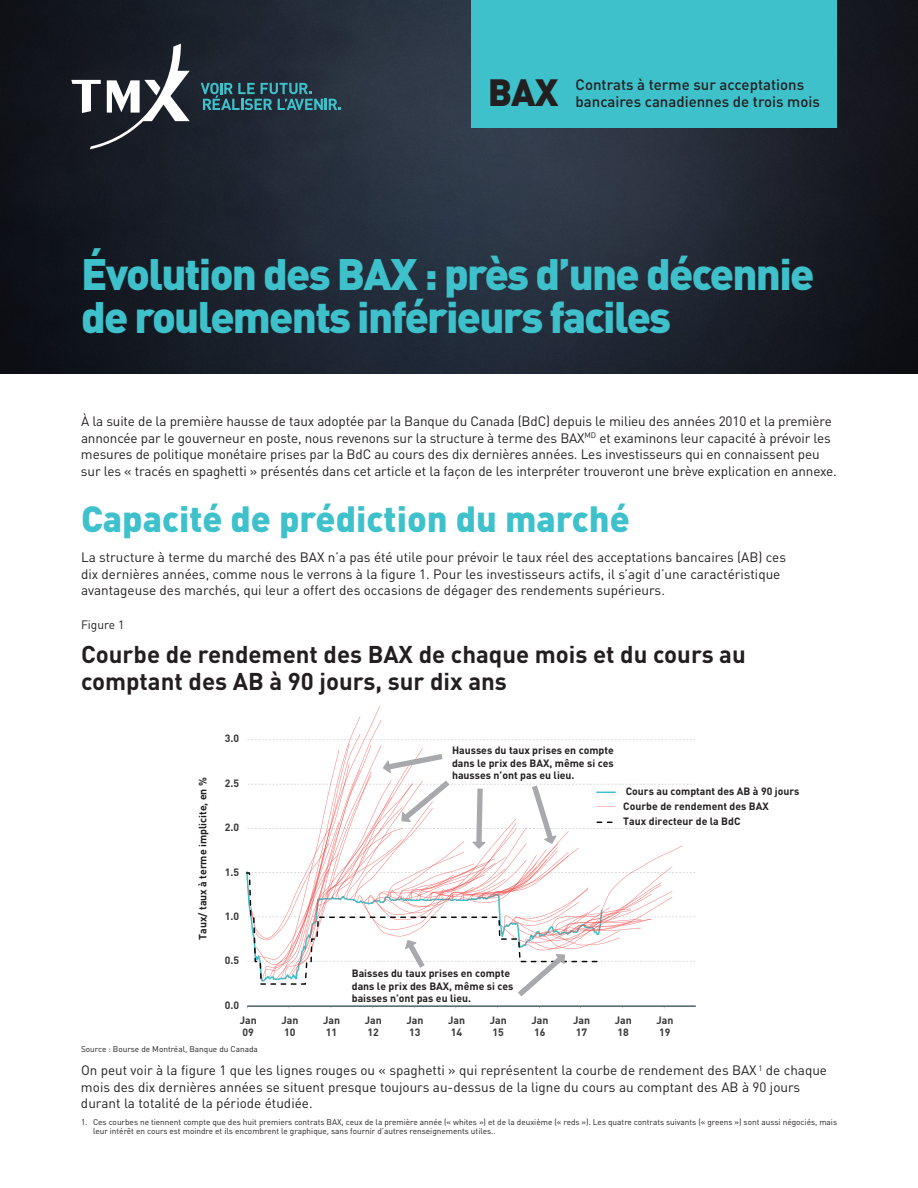
<style>
.page{position:relative;width:918px;height:1188px;background:#fff}
.page>*{position:absolute;margin:0;border:0;box-sizing:border-box;transform-origin:0 0}
.t1{font:900 43.5px/43.5px "DIN Pro";letter-spacing:-.04em;color:#3ec1cb}
.t2{font:900 37.5px "DIN Pro";color:#231f20}
.t3{font:900 36px "DIN Pro";color:#3ec1cb}
.t4{font:700 24px/27px "DIN Pro";color:#231f20}
.t5{font:500 15px/16.5px "DIN Pro";color:#231f20}
.t6{font:13.5px/16.5px "DIN Pro";letter-spacing:-.01em;color:#231f20}
.t7{font:12px "DIN Pro";color:#231f20}
.t8{font:700 10.5px/12.6px "DIN Pro";color:#231f20}
.t9{font:700 10.5px/12.6px "DIN Pro";color:#373837}
.t10{font:8.25px/9px "DIN Pro";color:#231f20}
</style>
<div class="page">
<div style="left:247px;top:1006px;width:449px;height:1px;border:1px solid #5b6f7b"></div>
<svg style="left:246px;top:706px;width:437px;height:290px"></svg>
<img style="left:0;top:0;width:918px;height:374px">
<div style="left:471px;top:0;width:366px;height:127px;background:#3ec1cb"></div>
<svg style="left:71px;top:44px;width:119px;height:105px"></svg>
<svg style="left:201px;top:83px;width:140px;height:27px;background:#2c5e69"></svg>
<h2 class="t2" style="left:488px;top:60px;width:72px">BAX</h2>
<p class="t5" style="left:576px;top:75px;width:246px">Contrats à terme sur acceptations bancaires canadiennes de trois mois</p>
<h1 class="t1" style="left:81px;top:247px;width:735px">Évolution des BAX : près d’une décennie de roulements inférieurs faciles</h1>
<p class="t6" style="left:81px;top:412px;width:757px">À la suite de la première hausse de taux adoptée par la Banque du Canada (BdC) depuis le milieu des années 2010 et la première annoncée par le gouverneur en poste, nous revenons sur la structure à terme des BAX<sup>MD</sup> et examinons leur capacité à prévoir les mesures de politique monétaire prises par la BdC au cours des dix dernières années. Les investisseurs qui en connaissent peu sur les « tracés en spaghetti » présentés dans cet article et la façon de les interpréter trouveront une brève explication en annexe.</p>
<h3 class="t3" style="left:81px;top:488px;width:550px">Capacité de prédiction du marché</h3>
<p class="t6" style="left:81px;top:548px;width:707px">La structure à terme du marché des BAX n’a pas été utile pour prévoir le taux réel des acceptations bancaires (AB) ces dix dernières années, comme nous le verrons à la figure 1. Pour les investisseurs actifs, il s’agit d’une caractéristique avantageuse des marchés, qui leur a offert des occasions de dégager des rendements supérieurs.</p>
<p class="t7" style="left:81px;top:615px;width:45px">Figure 1</p>
<h3 class="t4" style="left:81px;top:638px;width:666px">Courbe de rendement des BAX de chaque mois et du cours au comptant des AB à 90 jours, sur dix ans</h3>
<p class="t9" style="left:225px;top:731px;width:16px">3.0</p>
<p class="t8" style="left:452px;top:743px;width:163px;text-align:justify">Hausses du taux prises en compte dans le prix des BAX, même si ces hausses n’ont pas eu lieu.</p>
<p class="t8" style="left:195px;top:940px;width:164px;rotate:-90deg">Taux/ taux à terme implicite, en %</p>
<p class="t8" style="left:623px;top:783px;width:178px;line-height:15.1px">Cours au comptant des AB à 90 jours<br>Courbe de rendement des BAX<br>Taux directeur de la BdC</p>
<p class="t8" style="left:352px;top:966px;width:163px">Baisses du taux prises en compte dans le prix des BAX, même si ces baisses n’ont pas eu lieu.</p>
<p class="t9" style="left:225px;top:776px;width:16px">2.5</p>
<p class="t9" style="left:225px;top:820px;width:16px">2.0</p>
<p class="t9" style="left:225px;top:864px;width:16px">1.5</p>
<p class="t9" style="left:225px;top:909px;width:16px">1.0</p>
<p class="t9" style="left:225px;top:953px;width:16px">0.5</p>
<p class="t9" style="left:225px;top:997px;width:16px">0.0</p>
<p class="t9" style="left:240px;top:1012px;width:18px">Jan<br>09</p>
<p class="t9" style="left:281px;top:1012px;width:18px">Jan<br>10</p>
<p class="t9" style="left:323px;top:1012px;width:18px">Jan<br>11</p>
<p class="t9" style="left:365px;top:1012px;width:18px">Jan<br>12</p>
<p class="t9" style="left:406px;top:1012px;width:18px">Jan<br>13</p>
<p class="t9" style="left:448px;top:1012px;width:18px">Jan<br>14</p>
<p class="t9" style="left:490px;top:1012px;width:18px">Jan<br>15</p>
<p class="t9" style="left:531px;top:1012px;width:18px">Jan<br>16</p>
<p class="t9" style="left:573px;top:1012px;width:18px">Jan<br>17</p>
<p class="t9" style="left:615px;top:1012px;width:18px">Jan<br>18</p>
<p class="t9" style="left:656px;top:1012px;width:18px">Jan<br>19</p>
<p class="t10" style="left:81px;top:1044px;width:179px">Source : Bourse de Montréal, Banque du Canada</p>
<p class="t6" style="left:81px;top:1061px;width:748px">On peut voir à la figure 1 que les lignes rouges ou « spaghetti » qui représentent la courbe de rendement des BAX <sup>1</sup> de chaque mois des dix dernières années se situent presque toujours au-dessus de la ligne du cours au comptant des AB à 90 jours durant la totalité de la période étudiée.</p>
<p class="t10" style="left:93px;top:1117px;width:746px;text-indent:-12px">1. Ces courbes ne tiennent compte que des huit premiers contrats BAX, ceux de la première année (« whites ») et de la deuxième (« reds »). Les quatre contrats suivants (« greens ») sont aussi négociés, mais leur intérêt en cours est moindre et ils encombrent le graphique, sans fournir d’autres renseignements utiles..</p>
</div>
